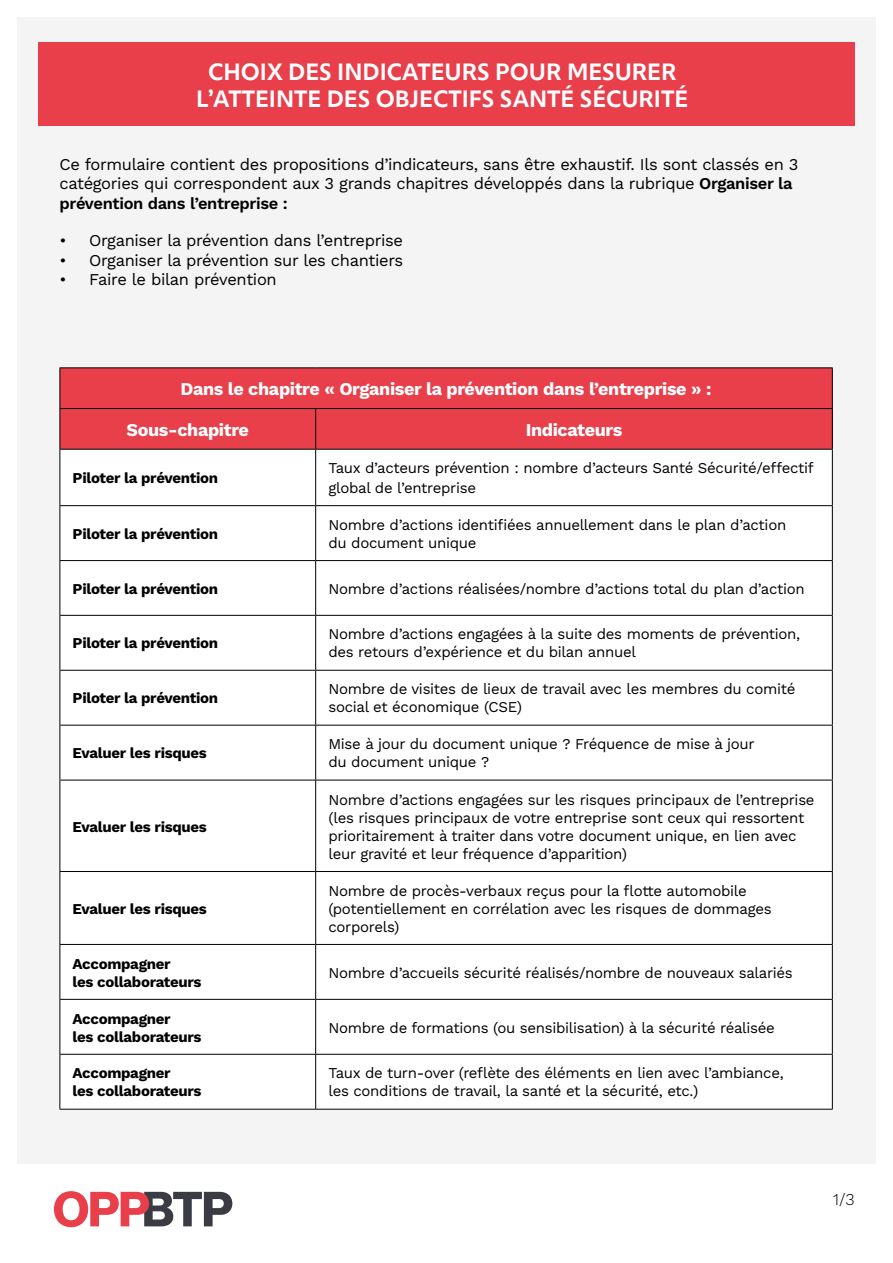
<style>
.page{position:relative;width:893px;height:1263px;background:#fff}
.page>*{position:absolute;margin:0;border:0;box-sizing:border-box;transform-origin:0 0}
.t1{font:600 24px/27px "Morandi";color:#fff;text-align:center}
.t2{font:700 18px "Work Sans";letter-spacing:-.02em;color:#fff}
.t3{font:16.5px/19.5px "Work Sans";letter-spacing:-.02em;color:#000}
.t4{font:300 16.5px "Work Sans";color:#000}
.t5{font:15px/18px "Work Sans";letter-spacing:-.02em;color:#000}
.t6{font:700 15px/18px "Work Sans";letter-spacing:-.02em;color:#000}
.s1{font-weight:600}
</style>
<div class="page">
<svg style="left:54px;top:1191px;width:178px;height:36px"></svg>
<div style="left:17px;top:17px;width:859px;height:1146px;background:#f5f4f4"></div>
<div style="left:38px;top:43px;width:817px;height:83px;background:#e83f4b"></div>
<div style="left:61px;top:368px;width:771px;height:81px;background:#e83f4b"></div>
<div style="left:316px;top:408px;width:516px;height:41px;background:#e83f4b"></div>
<div style="left:61px;top:450px;width:254px;height:659px;background:#fff"></div>
<div style="left:316px;top:450px;width:516px;height:659px;background:#fff"></div>
<hr style="left:60px;top:367px;width:256px;height:1px;background:#000">
<hr style="left:60px;top:368px;width:1px;height:40px;background:#000">
<hr style="left:316px;top:367px;width:517px;height:1px;background:#000">
<hr style="left:832px;top:368px;width:1px;height:40px;background:#000">
<hr style="left:60px;top:408px;width:256px;height:1px;background:#000">
<hr style="left:60px;top:409px;width:1px;height:40px;background:#000">
<hr style="left:316px;top:408px;width:517px;height:1px;background:#000">
<hr style="left:315px;top:409px;width:1px;height:40px;background:#000">
<hr style="left:832px;top:409px;width:1px;height:40px;background:#000">
<hr style="left:60px;top:449px;width:256px;height:1px;background:#000">
<hr style="left:60px;top:450px;width:1px;height:55px;background:#000">
<hr style="left:316px;top:449px;width:517px;height:1px;background:#000">
<hr style="left:315px;top:450px;width:1px;height:55px;background:#000">
<hr style="left:832px;top:450px;width:1px;height:55px;background:#000">
<hr style="left:60px;top:505px;width:256px;height:1px;background:#000">
<hr style="left:60px;top:506px;width:1px;height:54px;background:#000">
<hr style="left:316px;top:505px;width:517px;height:1px;background:#000">
<hr style="left:315px;top:506px;width:1px;height:54px;background:#000">
<hr style="left:832px;top:506px;width:1px;height:54px;background:#000">
<hr style="left:60px;top:560px;width:256px;height:1px;background:#000">
<hr style="left:60px;top:561px;width:1px;height:54px;background:#000">
<hr style="left:316px;top:560px;width:517px;height:1px;background:#000">
<hr style="left:315px;top:561px;width:1px;height:54px;background:#000">
<hr style="left:832px;top:561px;width:1px;height:54px;background:#000">
<hr style="left:60px;top:615px;width:256px;height:1px;background:#000">
<hr style="left:60px;top:616px;width:1px;height:54px;background:#000">
<hr style="left:316px;top:615px;width:517px;height:1px;background:#000">
<hr style="left:315px;top:616px;width:1px;height:54px;background:#000">
<hr style="left:832px;top:616px;width:1px;height:54px;background:#000">
<hr style="left:60px;top:670px;width:256px;height:1px;background:#000">
<hr style="left:60px;top:671px;width:1px;height:54px;background:#000">
<hr style="left:316px;top:670px;width:517px;height:1px;background:#000">
<hr style="left:315px;top:671px;width:1px;height:54px;background:#000">
<hr style="left:832px;top:671px;width:1px;height:54px;background:#000">
<hr style="left:60px;top:725px;width:256px;height:1px;background:#000">
<hr style="left:60px;top:725px;width:1px;height:55px;background:#000">
<hr style="left:316px;top:725px;width:517px;height:1px;background:#000">
<hr style="left:315px;top:725px;width:1px;height:55px;background:#000">
<hr style="left:832px;top:725px;width:1px;height:55px;background:#000">
<hr style="left:60px;top:780px;width:256px;height:1px;background:#000">
<hr style="left:60px;top:780px;width:1px;height:91px;background:#000">
<hr style="left:316px;top:780px;width:517px;height:1px;background:#000">
<hr style="left:315px;top:780px;width:1px;height:91px;background:#000">
<hr style="left:832px;top:780px;width:1px;height:91px;background:#000">
<hr style="left:60px;top:871px;width:256px;height:1px;background:#000">
<hr style="left:60px;top:872px;width:1px;height:72px;background:#000">
<hr style="left:316px;top:871px;width:517px;height:1px;background:#000">
<hr style="left:315px;top:872px;width:1px;height:72px;background:#000">
<hr style="left:832px;top:872px;width:1px;height:72px;background:#000">
<hr style="left:60px;top:944px;width:256px;height:1px;background:#000">
<hr style="left:60px;top:945px;width:1px;height:54px;background:#000">
<hr style="left:316px;top:944px;width:517px;height:1px;background:#000">
<hr style="left:315px;top:945px;width:1px;height:54px;background:#000">
<hr style="left:832px;top:945px;width:1px;height:54px;background:#000">
<hr style="left:60px;top:999px;width:256px;height:1px;background:#000">
<hr style="left:60px;top:1000px;width:1px;height:54px;background:#000">
<hr style="left:316px;top:999px;width:517px;height:1px;background:#000">
<hr style="left:315px;top:1000px;width:1px;height:54px;background:#000">
<hr style="left:832px;top:1000px;width:1px;height:54px;background:#000">
<hr style="left:60px;top:1054px;width:256px;height:1px;background:#000">
<hr style="left:60px;top:1055px;width:1px;height:54px;background:#000">
<hr style="left:316px;top:1054px;width:517px;height:1px;background:#000">
<hr style="left:315px;top:1055px;width:1px;height:54px;background:#000">
<hr style="left:832px;top:1055px;width:1px;height:54px;background:#000">
<hr style="left:60px;top:1109px;width:256px;height:1px;background:#000">
<hr style="left:316px;top:1109px;width:517px;height:1px;background:#000">
<h1 class="t1" style="left:196px;top:56px;width:493px">CHOIX DES INDICATEURS POUR MESURER<br>L’ATTEINTE DES OBJECTIFS SANTÉ SÉCURITÉ</h1>
<p class="t3" style="left:60px;top:154px;width:740px">Ce formulaire contient des propositions d’indicateurs, sans être exhaustif. Ils sont classés en 3 catégories qui correspondent aux 3 grands chapitres développés dans la rubrique <span class="s1">Organiser la prévention dans l’entreprise :</span></p>
<p class="t3" style="left:60px;top:230px;width:345px">• Organiser la prévention dans l’entreprise</p>
<p class="t3" style="left:60px;top:250px;width:345px">• Organiser la prévention sur les chantiers</p>
<p class="t3" style="left:60px;top:269px;width:219px">• Faire le bilan prévention</p>
<p class="t2" style="left:181px;top:375px;width:532px">Dans le chapitre « Organiser la prévention dans l’entreprise » :</p>
<p class="t2" style="left:127px;top:416px;width:124px">Sous-chapitre</p>
<p class="t2" style="left:526px;top:416px;width:98px">Indicateurs</p>
<p class="t6" style="left:73px;top:468px;width:147px">Piloter la prévention</p>
<p class="t5" style="left:328px;top:458px;width:487px;line-height:19.5px">Taux d’acteurs prévention : nombre d’acteurs Santé Sécurité/effectif global de l’entreprise</p>
<p class="t6" style="left:73px;top:524px;width:147px">Piloter la prévention</p>
<p class="t5" style="left:328px;top:515px;width:459px">Nombre d’actions identifiées annuellement dans le plan d’action du document unique</p>
<p class="t6" style="left:73px;top:579px;width:147px">Piloter la prévention</p>
<p class="t5" style="left:328px;top:579px;width:478px">Nombre d’actions réalisées/nombre d’actions total du plan d’action</p>
<p class="t6" style="left:73px;top:634px;width:147px">Piloter la prévention</p>
<p class="t5" style="left:328px;top:625px;width:473px">Nombre d’actions engagées à la suite des moments de prévention, des retours d’expérience et du bilan annuel</p>
<p class="t6" style="left:73px;top:689px;width:147px">Piloter la prévention</p>
<p class="t5" style="left:328px;top:680px;width:468px">Nombre de visites de lieux de travail avec les membres du comité social et économique (CSE)</p>
<p class="t6" style="left:73px;top:744px;width:136px">Evaluer les risques</p>
<p class="t5" style="left:328px;top:735px;width:428px">Mise à jour du document unique ? Fréquence de mise à jour du document unique ?</p>
<p class="t6" style="left:73px;top:817px;width:136px">Evaluer les risques</p>
<p class="t6" style="left:73px;top:899px;width:136px">Evaluer les risques</p>
<p class="t5" style="left:328px;top:790px;width:488px">Nombre d’actions engagées sur les risques principaux de l’entreprise (les risques principaux de votre entreprise sont ceux qui ressortent prioritairement à traiter dans votre document unique, en lien avec leur gravité et leur fréquence d’apparition)</p>
<p class="t5" style="left:328px;top:881px;width:445px">Nombre de procès-verbaux reçus pour la flotte automobile (potentiellement en corrélation avec les risques de dommages corporels)</p>
<p class="t6" style="left:73px;top:954px;width:130px">Accompagner<br>les collaborateurs</p>
<p class="t5" style="left:328px;top:963px;width:466px">Nombre d’accueils sécurité réalisés/nombre de nouveaux salariés</p>
<p class="t6" style="left:73px;top:1009px;width:130px">Accompagner<br>les collaborateurs</p>
<p class="t5" style="left:328px;top:1018px;width:448px">Nombre de formations (ou sensibilisation) à la sécurité réalisée</p>
<p class="t6" style="left:73px;top:1064px;width:130px">Accompagner<br>les collaborateurs</p>
<p class="t5" style="left:328px;top:1064px;width:457px">Taux de turn-over (reflète des éléments en lien avec l’ambiance, les conditions de travail, la santé et la sécurité, etc.)</p>
<p class="t4" style="left:833px;top:1188px;width:23px">1/3</p>
</div>
